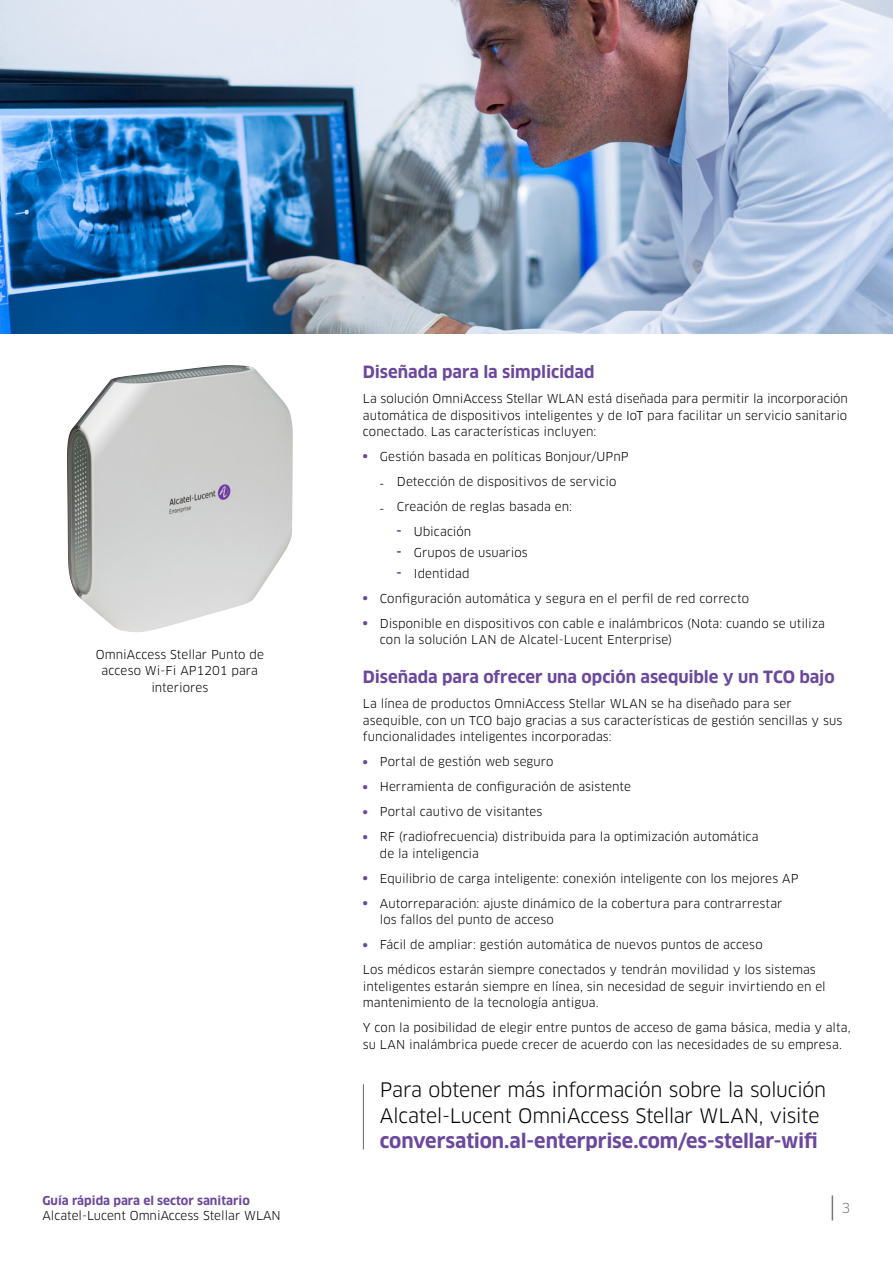
<style>
.page{position:relative;width:893px;height:1263px;background:#fff}
.page>*{position:absolute;margin:0;border:0;box-sizing:border-box;transform-origin:0 0}
.t1{font:19.5px/25.5px "Clan OT";letter-spacing:-.02em;color:#000}
.t2{font:700 19.5px "Clan OT";letter-spacing:-.01em;color:#6b489d}
.t3{font:700 16.5px "Clan OT";letter-spacing:-.005em;color:#6b489d}
.t4{font:13.5px "Clan OT";color:#75787b}
.t5{font:12px/16.5px "Clan OT";letter-spacing:.005em;color:#000}
.t6{font:700 12px "Clan OT";color:#6b489d}
.s1{font-weight:900;color:#6b489d}
</style>
<div class="page">
<svg style="left:832px;top:1195px;width:1px;height:25px"></svg>
<img style="left:67px;top:365px;width:226px;height:267px">
<hr style="left:363px;top:1084px;width:1px;height:65px;background:#75787b">
<img style="left:0;top:0;width:893px;height:333px">
<p class="t5" style="left:96px;top:646px;width:170px;text-align:center">OmniAccess Stellar Punto de acceso Wi-Fi AP1201 para interiores</p>
<p class="t6" style="left:43px;top:1193px;width:209px">Guía rápida para el sector sanitario</p>
<p class="t5" style="left:43px;top:1207px;width:240px">Alcatel-Lucent OmniAccess Stellar WLAN</p>
<h2 class="t3" style="left:363px;top:362px;width:233px">Diseñada para la simplicidad</h2>
<p class="t5" style="left:363px;top:390px;width:487px;text-align:justify">La solución OmniAccess Stellar WLAN está diseñada para permitir la incorporación automática de dispositivos inteligentes y de IoT para facilitar un servicio sanitario conectado. Las características incluyen:</p>
<p class="t5" style="left:363px;top:448px;width:267px"><span class="s1">•</span> Gestión basada en políticas Bonjour/UPnP</p>
<p class="t5" style="left:380px;top:473px;width:238px"><sub>-</sub> Detección de dispositivos de servicio</p>
<p class="t5" style="left:380px;top:498px;width:194px"><sub>-</sub> Creación de reglas basada en:</p>
<p class="t5" style="left:397px;top:523px;width:76px"><span class="s1">-</span> Ubicación</p>
<p class="t5" style="left:397px;top:544px;width:132px"><span class="s1">-</span> Grupos de usuarios</p>
<p class="t5" style="left:397px;top:565px;width:74px"><span class="s1">-</span> Identidad</p>
<p class="t5" style="left:363px;top:590px;width:388px"><span class="s1">•</span> Configuración automática y segura en el perfil de red correcto</p>
<p class="t5" style="left:380px;top:615px;width:447px;text-indent:-17px"><span class="s1">•</span> Disponible en dispositivos con cable e inalámbricos (Nota: cuando se utiliza con la solución LAN de Alcatel-Lucent Enterprise)</p>
<h2 class="t3" style="left:363px;top:668px;width:473px">Diseñada para ofrecer una opción asequible y un TCO bajo</h2>
<p class="t5" style="left:363px;top:696px;width:481px">La línea de productos OmniAccess Stellar WLAN se ha diseñado para ser asequible, con un TCO bajo gracias a sus características de gestión sencillas y sus funcionalidades inteligentes incorporadas:</p>
<p class="t5" style="left:363px;top:754px;width:192px"><span class="s1">•</span> Portal de gestión web seguro</p>
<p class="t5" style="left:363px;top:779px;width:270px"><span class="s1">•</span> Herramienta de configuración de asistente</p>
<p class="t5" style="left:363px;top:804px;width:181px"><span class="s1">•</span> Portal cautivo de visitantes</p>
<p class="t5" style="left:380px;top:829px;width:380px;text-indent:-17px"><span class="s1">•</span> RF (radiofrecuencia) distribuida para la optimización automática de la inteligencia</p>
<p class="t5" style="left:363px;top:870px;width:437px"><span class="s1">•</span> Equilibrio de carga inteligente: conexión inteligente con los mejores AP</p>
<p class="t5" style="left:380px;top:895px;width:404px;text-indent:-17px"><span class="s1">•</span> Autorreparación: ajuste dinámico de la cobertura para contrarrestar los fallos del punto de acceso</p>
<p class="t5" style="left:363px;top:932px;width:454px;line-height:25px"><span class="s1">•</span> Fácil de ampliar: gestión automática de nuevos puntos de acceso<br>Los médicos estarán siempre conectados y tendrán movilidad y los sistemas</p>
<p class="t5" style="left:363px;top:978px;width:464px">inteligentes estarán siempre en línea, sin necesidad de seguir invirtiendo en el mantenimiento de la tecnología antigua.</p>
<p class="t5" style="left:363px;top:1020px;width:489px">Y con la posibilidad de elegir entre puntos de acceso de gama básica, media y alta, su LAN inalámbrica puede crecer de acuerdo con las necesidades de su empresa.</p>
<h1 class="t1" style="left:380px;top:1077px;width:448px">Para obtener más información sobre la solución<br>Alcatel-Lucent OmniAccess Stellar WLAN, visite</h1>
<h1 class="t2" style="left:380px;top:1130px;width:440px">conversation.al-enterprise.com/es-stellar-wifi</h1>
<p class="t4" style="left:842px;top:1200px;width:10px">3</p>
</div>
